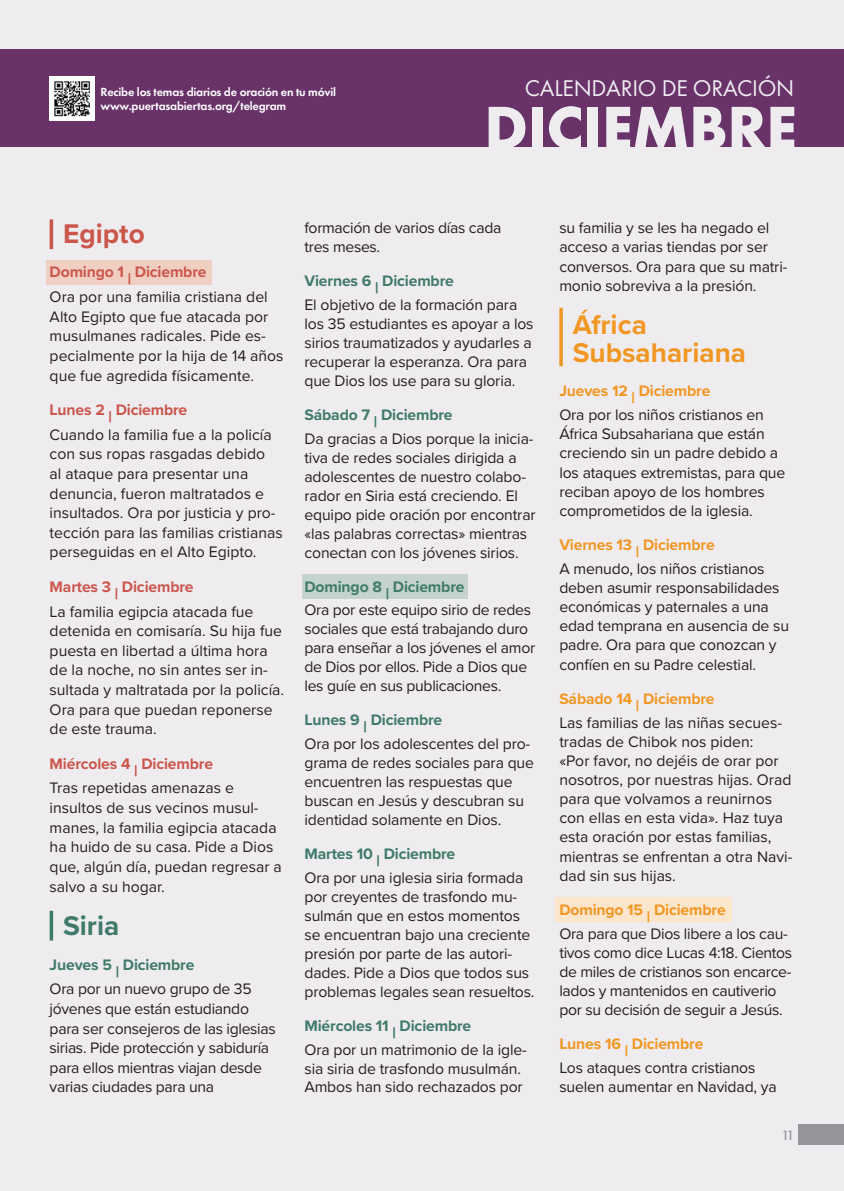
<style>
.page{position:relative;width:844px;height:1191px;background:#fff}
.page>*{position:absolute;margin:0;border:0;box-sizing:border-box;transform-origin:0 0}
.t1{font:700 62.82px "Futura PT";letter-spacing:-.01em;color:#efecf0}
.t2{font:700 28px/28.2px "Proxima Nova";color:#f19723}
.t3{font:700 28px "Proxima Nova";color:#cb574c}
.t4{font:700 28px "Proxima Nova";color:#407b69}
.t5{font:23.62px "Futura PT";letter-spacing:-.01em;color:#efecf0}
.t6{font:15.75px/19.6px "Proxima Nova";letter-spacing:-.01em;color:#231f20}
.t7{font:500 14px "Futura PT";color:#939598}
.t8{font:600 12.25px/14.7px "Futura PT";letter-spacing:-.015em;color:#fff}
.s1{font-weight:700;color:#cb574c}
.s2{font-family:"Proxima Nova Extrabld";color:#cb574c}
.s3{font-weight:700;color:#407b69}
.s4{font-family:"Proxima Nova Extrabld";color:#407b69}
.s5{font-weight:700;color:#f19723}
.s6{font-family:"Proxima Nova Extrabld";color:#f19723}
</style>
<div class="page">
<div style="left:0;top:0;width:843px;height:1191px;background:#efecf0"></div>
<div style="left:302px;top:574px;width:165px;height:25px;background:#c5d3ce"></div>
<div style="left:0;top:50px;width:843px;height:97px;background:#69336a"></div>
<div style="left:555px;top:897px;width:177px;height:25px;background:#fce6cb"></div>
<div style="left:46px;top:260px;width:166px;height:25px;background:#f0cfc2"></div>
<hr style="left:50px;top:219px;width:3px;height:30px;background:#cb574c">
<hr style="left:50px;top:910px;width:3px;height:30px;background:#407b69">
<hr style="left:559px;top:308px;width:3px;height:58px;background:#f19723">
<img style="left:50px;top:76px;width:44px;height:45px">
<div style="left:798px;top:1124px;width:45px;height:21px;background:#939598"></div>
<p class="t8" style="left:100px;top:84px;width:237px">Recibe los temas diarios de oración en tu móvil www.puertasabiertas.org/telegram</p>
<h3 class="t5" style="left:524px;top:74px;width:271px">CALENDARIO DE ORACIÓN</h3>
<h1 class="t1" style="left:484px;top:87px;width:314px">DICIEMBRE</h1>
<h2 class="t3" style="left:63px;top:213px;width:83px">Egipto</h2>
<p class="t6" style="left:50px;top:259px;width:219px;line-height:24.5px"><span class="s1">Domingo 1</span> <span class="s2">|</span> <span class="s1">Diciembre<br></span>Ora por una familia cristiana del</p>
<p class="t6" style="left:50px;top:306px;width:235px">Alto Egipto que fue atacada por musulmanes radicales. Pide es&shy;pecialmente por la hija de 14 años que fue agredida físicamente.</p>
<p class="t6" style="left:50px;top:397px;width:223px;line-height:24.5px"><span class="s1">Lunes 2</span> <span class="s2">|</span> <span class="s1">Diciembre<br></span>Cuando la familia fue a la policía</p>
<p class="t6" style="left:50px;top:443px;width:234px">con sus ropas rasgadas debido<br>al ataque para presentar una denuncia, fueron maltratados e insultados. Ora por justicia y pro&shy;tección para las familias cristianas perseguidas en el Alto Egipto.</p>
<p class="t6" style="left:50px;top:574px;width:205px;line-height:24.5px"><span class="s1">Martes 3</span> <span class="s2">|</span> <span class="s1">Diciembre<br></span>La familia egipcia atacada fue</p>
<p class="t6" style="left:50px;top:620px;width:236px">detenida en comisaría. Su hija fue puesta en libertad a última hora de la noche, no sin antes ser in&shy;sultada y maltratada por la policía.<br>Ora para que puedan reponerse de este trauma.</p>
<p class="t6" style="left:50px;top:750px;width:186px;line-height:24.5px"><span class="s1">Miércoles 4</span> <span class="s2">|</span> <span class="s1">Diciembre<br></span>Tras repetidas amenazas e</p>
<p class="t6" style="left:50px;top:797px;width:234px">insultos de sus vecinos musul&shy;manes, la familia egipcia atacada ha huido de su casa. Pide a Dios que, algún día, puedan regresar a salvo a su hogar.</p>
<h2 class="t4" style="left:63px;top:905px;width:58px">Siria</h2>
<p class="t6" style="left:50px;top:951px;width:203px;line-height:24.5px"><span class="s3">Jueves 5</span> <span class="s4">|</span> <span class="s3">Diciembre<br></span>Ora por un nuevo grupo de 35</p>
<p class="t6" style="left:50px;top:998px;width:228px">jóvenes que están estudiando para ser consejeros de las iglesias sirias. Pide protección y sabiduría para ellos mientras viajan desde varias ciudades para una</p>
<p class="t6" style="left:304px;top:218px;width:198px;line-height:18.9px">formación de varios días cada tres meses.</p>
<p class="t6" style="left:304px;top:268px;width:214px;line-height:24px"><span class="s3">Viernes 6</span> <span class="s4">|</span> <span class="s3">Diciembre<br></span>El objetivo de la formación para</p>
<p class="t6" style="left:304px;top:314px;width:230px;line-height:18.9px">los 35 estudiantes es apoyar a los sirios traumatizados y ayudarles a recuperar la esperanza. Ora para que Dios los use para su gloria.</p>
<p class="t6" style="left:304px;top:402px;width:230px;line-height:24px"><span class="s3">Sábado 7</span> <span class="s4">|</span> <span class="s3">Diciembre<br></span>Da gracias a Dios porque la inicia-</p>
<p class="t6" style="left:304px;top:447px;width:233px;line-height:18.9px">tiva de redes sociales dirigida a adolescentes de nuestro colabo&shy;rador en Siria está creciendo. El equipo pide oración por encontrar «las palabras correctas» mientras conectan con los jóvenes sirios.</p>
<p class="t6" style="left:304px;top:573px;width:228px;line-height:24px"><span class="s3">Domingo 8</span> <span class="s4">|</span> <span class="s3">Diciembre<br></span>Ora por este equipo sirio de redes</p>
<p class="t6" style="left:304px;top:619px;width:232px;line-height:18.9px">sociales que está trabajando duro para enseñar a los jóvenes el amor de Dios por ellos. Pide a Dios que les guíe en sus publicaciones.</p>
<p class="t6" style="left:304px;top:707px;width:227px;line-height:24px"><span class="s3">Lunes 9</span> <span class="s4">|</span> <span class="s3">Diciembre<br></span>Ora por los adolescentes del pro-</p>
<p class="t6" style="left:304px;top:752px;width:231px;line-height:18.9px">grama de redes sociales para que encuentren las respuestas que buscan en Jesús y descubran su identidad solamente en Dios.</p>
<p class="t6" style="left:304px;top:841px;width:220px;line-height:24px"><span class="s3">Martes 10</span> <span class="s4">|</span> <span class="s3">Diciembre<br></span>Ora por una iglesia siria formada</p>
<p class="t6" style="left:304px;top:886px;width:231px;line-height:18.9px">por creyentes de trasfondo mu&shy;sulmán que en estos momentos se encuentran bajo una creciente presión por parte de las autori&shy;dades. Pide a Dios que todos sus problemas legales sean resueltos.</p>
<p class="t6" style="left:304px;top:1012px;width:224px;line-height:24px"><span class="s3">Miércoles 11</span> <span class="s4">|</span> <span class="s3">Diciembre<br></span>Ora por un matrimonio de la igle-</p>
<p class="t6" style="left:304px;top:1058px;width:220px;line-height:18.9px">sia siria de trasfondo musulmán.<br>Ambos han sido rechazados por</p>
<p class="t6" style="left:559px;top:218px;width:229px;line-height:19.1px">su familia y se les ha negado el acceso a varias tiendas por ser conversos. Ora para que su matri&shy;monio sobreviva a la presión.</p>
<h2 class="t2" style="left:572px;top:310px;width:175px">África<br>Subsahariana</h2>
<p class="t6" style="left:559px;top:378px;width:206px;line-height:24.2px"><span class="s5">Jueves 12</span> <span class="s6">|</span> <span class="s5">Diciembre<br></span>Ora por los niños cristianos en</p>
<p class="t6" style="left:559px;top:424px;width:227px;line-height:19.1px">África Subsahariana que están creciendo sin un padre debido a los ataques extremistas, para que reciban apoyo de los hombres comprometidos de la iglesia.</p>
<p class="t6" style="left:559px;top:532px;width:207px;line-height:24.2px"><span class="s5">Viernes 13</span> <span class="s6">|</span> <span class="s5">Diciembre<br></span>A menudo, los niños cristianos</p>
<p class="t6" style="left:559px;top:577px;width:231px;line-height:19.1px">deben asumir responsabilidades económicas y paternales a una edad temprana en ausencia de su padre. Ora para que conozcan y confíen en su Padre celestial.</p>
<p class="t6" style="left:559px;top:685px;width:224px;line-height:24.2px"><span class="s5">Sábado 14</span> <span class="s6">|</span> <span class="s5">Diciembre<br></span>Las familias de las niñas secues-</p>
<p class="t6" style="left:559px;top:731px;width:235px;line-height:19.1px">tradas de Chibok nos piden:<br>«Por favor, no dejéis de orar por nosotros, por nuestras hijas. Orad para que volvamos a reunirnos con ellas en esta vida». Haz tuya esta oración por estas familias, mientras se enfrentan a otra Navi&shy;dad sin sus hijas.</p>
<p class="t6" style="left:559px;top:896px;width:230px;line-height:24.2px"><span class="s5">Domingo 15</span> <span class="s6">|</span> <span class="s5">Diciembre<br></span>Ora para que Dios libere a los cau-</p>
<p class="t6" style="left:559px;top:942px;width:234px;line-height:19.1px">tivos como dice Lucas 4:18. Cientos de miles de cristianos son encarce&shy;lados y mantenidos en cautiverio por su decisión de seguir a Jesús.</p>
<p class="t6" style="left:559px;top:1031px;width:197px;line-height:24.2px"><span class="s5">Lunes 16</span> <span class="s6">|</span> <span class="s5">Diciembre<br></span>Los ataques contra cristianos</p>
<p class="t6" style="left:559px;top:1076px;width:219px">suelen aumentar en Navidad, ya</p>
<p class="t7" style="left:781px;top:1126px;width:14px">11</p>
</div>
